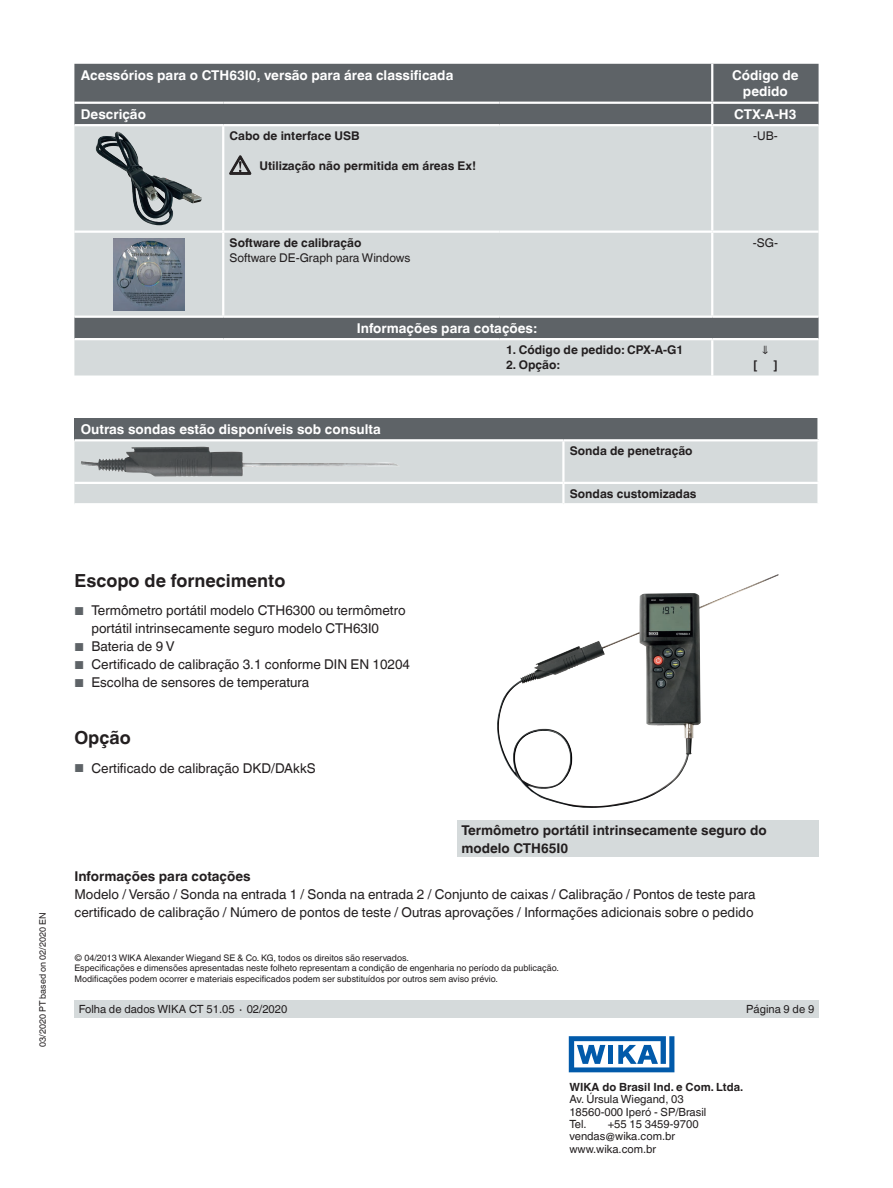
<style>
.page{position:relative;width:893px;height:1188px;background:#fff}
.page>*{position:absolute;margin:0;border:0;box-sizing:border-box;transform-origin:0 0}
.t1{font:700 18px "Helvetica World";color:#231f20}
.t2{font:13.5px/18px "Helvetica World";color:#231f20}
.t3{font:700 13.5px/16.5px "Helvetica World";color:#fff;text-align:center}
.t4{font:700 13.5px/18px "Helvetica World";color:#231f20}
.t5{font:700 12px "Helvetica World";color:#231f20}
.t6{font:12px "Helvetica World";color:#231f20}
.t7{font:11.25px/12.3px "Helvetica World";color:#231f20}
.t8{font:700 11.25px "Helvetica World";color:#231f20}
.t9{font:9px/10.5px "Helvetica World";color:#231f20}
.s1{font-size:11.55px;color:#5e6367}
</style>
<div class="page">
<div style="left:74px;top:1000px;width:745px;height:18px;background:#d5dadb"></div>
<svg style="left:569px;top:1036px;width:105px;height:36px"></svg>
<div style="left:457px;top:821px;width:362px;height:36px;background:#d5dadb"></div>
<img style="left:497px;top:574px;width:281px;height:234px">
<div style="left:74px;top:64px;width:745px;height:60px;background:#5e6367"></div>
<svg style="left:74px;top:126px;width:745px;height:250px;background:#cacfd0"></svg>
<hr style="left:711px;top:64px;width:2px;height:38px;background:#fff">
<hr style="left:74px;top:102px;width:149px;height:2px;background:#fff">
<hr style="left:223px;top:102px;width:277px;height:2px;background:#fff">
<hr style="left:500px;top:102px;width:212px;height:2px;background:#fff">
<hr style="left:712px;top:102px;width:107px;height:2px;background:#fff">
<hr style="left:711px;top:104px;width:2px;height:20px;background:#fff">
<hr style="left:74px;top:231px;width:149px;height:2px;background:#fff">
<hr style="left:712px;top:231px;width:107px;height:2px;background:#fff">
<hr style="left:74px;top:316px;width:149px;height:2px;background:#fff">
<hr style="left:223px;top:316px;width:277px;height:2px;background:#fff">
<hr style="left:500px;top:316px;width:212px;height:2px;background:#fff">
<hr style="left:712px;top:316px;width:107px;height:2px;background:#fff">
<hr style="left:74px;top:338px;width:149px;height:2px;background:#fff">
<hr style="left:223px;top:338px;width:277px;height:2px;background:#fff">
<hr style="left:500px;top:338px;width:212px;height:2px;background:#fff">
<hr style="left:712px;top:338px;width:107px;height:2px;background:#fff">
<hr style="left:711px;top:340px;width:2px;height:36px;background:#fff">
<hr style="left:222px;top:126px;width:2px;height:105px;background:#fff">
<hr style="left:711px;top:126px;width:2px;height:105px;background:#fff">
<hr style="left:711px;top:233px;width:2px;height:83px;background:#fff">
<hr style="left:223px;top:231px;width:277px;height:2px;background:#fff">
<hr style="left:500px;top:231px;width:212px;height:2px;background:#fff">
<hr style="left:222px;top:233px;width:2px;height:83px;background:#fff">
<img style="left:96px;top:132px;width:106px;height:93px">
<img style="left:113px;top:238px;width:71px;height:72px">
<div style="left:74px;top:418px;width:745px;height:22px;background:#5e6367"></div>
<div style="left:74px;top:441px;width:743px;height:62px;background:#d5dadb"></div>
<hr style="left:817px;top:418px;width:3px;height:21px;background:#fff">
<hr style="left:74px;top:439px;width:489px;height:2px;background:#fff">
<hr style="left:563px;top:439px;width:257px;height:2px;background:#fff">
<hr style="left:562px;top:441px;width:3px;height:41px;background:#fff">
<hr style="left:74px;top:482px;width:489px;height:2px;background:#fff">
<hr style="left:563px;top:482px;width:257px;height:2px;background:#fff">
<hr style="left:562px;top:484px;width:3px;height:19px;background:#fff">
<img style="left:81px;top:447px;width:319px;height:30px">
<svg style="left:230px;top:156px;width:21px;height:18px"></svg>
<p class="t3" style="left:81px;top:67px;width:374px">Acessórios para o CTH63I0, versão para área classificada</p>
<p class="t3" style="left:732px;top:67px;width:68px">Código de pedido</p>
<p class="t3" style="left:81px;top:106px;width:67px">Descrição</p>
<p class="t3" style="left:734px;top:106px;width:64px">CTX-A-H3</p>
<p class="t5" style="left:230px;top:129px;width:132px">Cabo de interface USB</p>
<p class="t5" style="left:259px;top:159px;width:218px">Utilização não permitida em áreas Ex!</p>
<p class="t6" style="left:753px;top:129px;width:26px">-UB-</p>
<p class="t5" style="left:230px;top:235px;width:133px">Software de calibração</p>
<p class="t6" style="left:230px;top:250px;width:182px">Software DE-Graph para Windows</p>
<p class="t3" style="left:357px;top:320px;width:182px">Informações para cotações:</p>
<p class="t5" style="left:506px;top:343px;width:179px">1. Código de pedido: CPX-A-G1</p>
<p class="t5" style="left:506px;top:358px;width:55px">2. Opção:</p>
<p class="t3" style="left:81px;top:421px;width:301px">Outras sondas estão disponíveis sob consulta</p>
<p class="t5" style="left:570px;top:444px;width:124px">Sonda de penetração</p>
<p class="t5" style="left:570px;top:487px;width:128px">Sondas customizadas</p>
<p class="t6" style="left:753px;top:235px;width:27px">-SG-</p>
<p class="t5" style="left:762px;top:343px;width:9px">⇓</p>
<p class="t5" style="left:753px;top:358px;width:5px">[</p>
<p class="t5" style="left:773px;top:358px;width:5px">]</p>
<p class="t9" style="left:37px;top:1047px;width:136px;rotate:-90deg">03/2020 PT based on 02/2020 EN</p>
<h1 class="t1" style="left:74px;top:570px;width:212px">Escopo de fornecimento</h1>
<p class="t2" style="left:91px;top:602px;width:316px;text-indent:-17px"><span class="s1">■</span> Termômetro portátil modelo CTH6300 ou termômetro portátil intrinsecamente seguro modelo CTH63I0</p>
<p class="t2" style="left:74px;top:638px;width:102px"><span class="s1">■</span> Bateria de 9 V</p>
<p class="t2" style="left:74px;top:656px;width:337px"><span class="s1">■</span> Certificado de calibração 3.1 conforme DIN EN 10204</p>
<p class="t2" style="left:74px;top:674px;width:236px"><span class="s1">■</span> Escolha de sensores de temperatura</p>
<h1 class="t1" style="left:74px;top:728px;width:58px">Opção</h1>
<p class="t2" style="left:74px;top:759px;width:243px"><span class="s1">■</span> Certificado de calibração DKD/DAkkS</p>
<p class="t4" style="left:461px;top:821px;width:307px">Termômetro portátil intrinsecamente seguro do modelo CTH65I0</p>
<p class="t4" style="left:74px;top:868px;width:178px">Informações para cotações</p>
<p class="t2" style="left:74px;top:886px;width:683px">Modelo / Versão / Sonda na entrada 1 / Sonda na entrada 2 / Conjunto de caixas / Calibração / Pontos de teste para certificado de calibração / Número de pontos de teste / Outras aprovações / Informações adicionais sobre o pedido</p>
<p class="t9" style="left:74px;top:952px;width:486px">© 04/2013 WIKA Alexander Wiegand SE &amp; Co. KG, todos os direitos são reservados.<br>Especificações e dimensões apresentadas neste folheto representam a condição de engenharia no período da publicação.<br>Modificações podem ocorrer e materiais especificados podem ser substituídos por outros sem aviso prévio.</p>
<p class="t7" style="left:79px;top:1003px;width:210px">Folha de dados WIKA CT 51.05 ∙ 02/2020</p>
<p class="t7" style="left:746px;top:1003px;width:69px">Página 9 de 9</p>
<p class="t8" style="left:569px;top:1081px;width:175px">WIKA do Brasil Ind. e Com. Ltda.</p>
<p class="t7" style="left:569px;top:1093px;width:138px">Av. Úrsula Wiegand, 03<br>18560-000 Iperó - SP/Brasil<br>Tel.</p>
<p class="t7" style="left:569px;top:1118px;width:131px;text-indent:38px">+55 15 3459-9700 vendas@wika.com.br www.wika.com.br</p>
</div>
